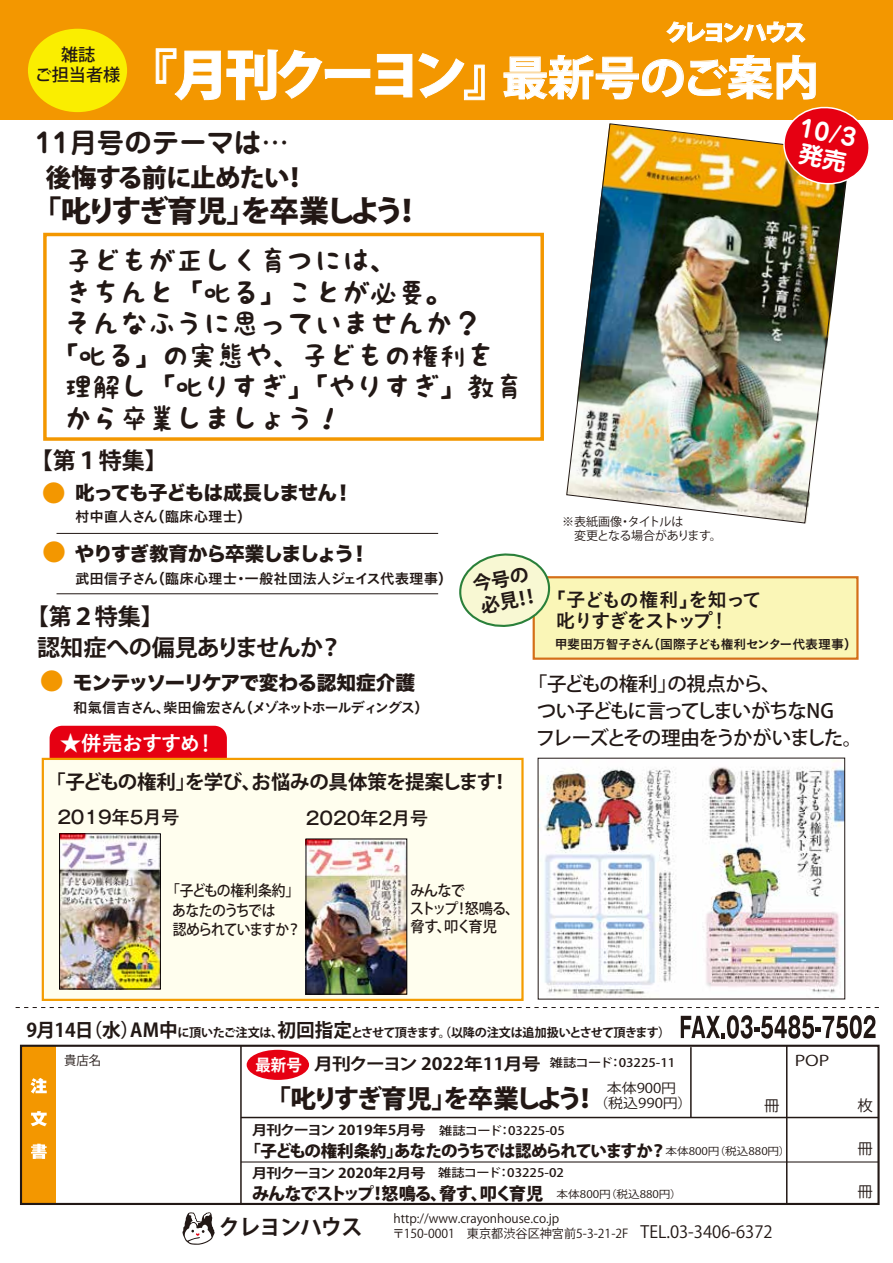
<style>
.page{position:relative;width:893px;height:1263px;background:#fff}
.page>*{position:absolute;margin:0;border:0;box-sizing:border-box;transform-origin:0 0}
.t1{font:800 53.55px "Koz Go Pro";letter-spacing:-.12em;color:#fff}
.t2{font:800 30px "Koz Go Pro";letter-spacing:-.11em;color:#221714}
.t3{font:27.75px "K Fhimaji";color:#221815}
.t4{font:700 27.45px "Jun 501";color:#221815}
.t5{font:800 25.5px "Koz Go Pro";letter-spacing:-.11em;color:#221714}
.t6{font:800 25.5px "Koz Go Pro";letter-spacing:-.05em;color:#221714}
.t7{font:700 24.15px/25.5px "Jun 501";color:#fff}
.t8{font:500 24px "Koz Min Pro";color:#f39700}
.t9{font:700 23.1px/30.8px "Koz Go Pro";letter-spacing:-.005em;color:#221815}
.t10{font:800 22.65px "Koz Go Pro";letter-spacing:-.14em;color:#fff}
.t11{font:700 21.75px "Koz Go Pro";letter-spacing:-.03em;color:#221815}
.t12{font:21px "Koburina Go Std W6";letter-spacing:-.075em;color:#fff}
.t13{font:19.5px "Hira Kaku Std N W8";letter-spacing:-.045em;color:#221815}
.t14{font:500 19.5px/27px "Koz Go Pro";letter-spacing:-.07em;color:#221815}
.t15{font:700 19.5px "Koz Go Pro";letter-spacing:-.02em;color:#221815}
.t16{font:19.5px/21px "Koburina Go Std W6";letter-spacing:-.08em;color:#221815}
.t17{font:700 18.9px/22.6px "Koz Go Pro";color:#221815}
.t18{font:500 18px "Gothic MB101 Pro";color:#221815}
.t19{font:800 17.25px "Koz Go Pro";letter-spacing:-.09em;color:#221714}
.t20{font:500 17.25px/20.5px "Koz Go Pro";color:#221815;text-align:center}
.t21{font:700 16.8px "Koz Go Pro";letter-spacing:-.03em;color:#221815;scale:1.12 1}
.t22{font:800 16.5px "Koz Go Pro";letter-spacing:-.08em;color:#221714}
.t23{font:15.3px "Koburina Go Std W6";color:#221815}
.t24{font:500 15px/19.5px "Koz Go Pro";letter-spacing:-.07em;color:#221714;scale:.92 1}
.t25{font:500 15px/18px "Koz Go Pro";letter-spacing:-.07em;color:#221714;scale:.95 1}
.t26{font:15px "Koz Go Pro";color:#221815}
.t27{font:14.7px "Koz Go Pro";color:#221815;scale:1.27 1}
.t28{font:14.25px "Koburina Go Std W6";letter-spacing:-.015em;color:#221815}
.t29{font:14.25px "Koburina Go Std W6";letter-spacing:-.095em;color:#221815}
.t30{font:700 13.5px "Koz Go Pro";letter-spacing:-.04em;color:#221815;scale:1.12 1}
.t31{font:13.5px/15px "Koz Go Pro";color:#221815;text-align:center;scale:1.11 1}
.t32{font:12.75px "Koburina Go Std W6";letter-spacing:-.015em;color:#221815}
.t33{font:12.75px "Koz Go Pro";color:#221815}
.t34{font:12.3px "Koz Go Pro";color:#221815}
.t35{font:700 12.15px "Koz Go Pro";letter-spacing:-.04em;color:#221815}
.t36{font:12px/14.4px "Koz Go Pro";letter-spacing:-.04em;color:#221815}
.t37{font:10.5px "Koz Go Pro";color:#221815;scale:1.11 1}
.s1{font-weight:700;font-size:46.05px}
.s2{font-family:"Koz Min Pro";font-weight:500;font-size:24px;color:#f39700}
.s3{font-size:18.9px}
.s4{font-size:16.35px;color:#fff}
.s5{font-weight:500;font-size:11.7px}
.s6{font-size:16.8px}
</style>
<div class="page">
<div style="left:50px;top:726px;width:177px;height:51px;background:#e60012;border-radius:13px"></div>
<div style="left:0;top:0;width:893px;height:119px;background:#f39700"></div>
<svg style="left:16px;top:1007px;width:863px;height:1px"></svg>
<svg style="left:156px;top:49px;width:65px;height:51px"></svg>
<svg style="left:227px;top:50px;width:143px;height:50px"></svg>
<svg style="left:376px;top:54px;width:36px;height:43px"></svg>
<svg style="left:419px;top:53px;width:66px;height:47px"></svg>
<svg style="left:182px;top:1212px;width:33px;height:33px"></svg>
<div style="left:28px;top:29px;width:99px;height:83px;background:#faee00;border-radius:50%"></div>
<svg style="left:667px;top:22px;width:138px;height:21px"></svg>
<div style="left:43px;top:233px;width:501px;height:208px;background:#fff;border:3px solid #f39700"></div>
<svg style="left:681px;top:1015px;width:194px;height:24px"></svg>
<img style="left:566px;top:187px;width:280px;height:336px">
<div style="left:533px;top:576px;width:326px;height:84px;background:#faf6b7;border:2px solid #d46f18"></div>
<svg style="left:459px;top:553px;width:92px;height:78px"></svg>
<svg style="left:504px;top:55px;width:368px;height:132px"></svg>
<img style="left:541px;top:760px;width:302px;height:237px">
<div style="left:22px;top:1045px;width:34px;height:159px;background:#f39700"></div>
<div style="left:20px;top:1045px;width:860px;height:160px;border:2px solid #221815"></div>
<hr style="left:241px;top:1117px;width:637px;height:1px;background:#221815">
<hr style="left:241px;top:1161px;width:637px;height:1px;background:#221815">
<hr style="left:690px;top:1047px;width:2px;height:70px;background:#221815">
<hr style="left:786px;top:1045px;width:1px;height:160px;background:#221815">
<hr style="left:240px;top:1045px;width:2px;height:160px;background:#221815">
<div style="left:247px;top:1050px;width:62px;height:30px;background:#e60012;border-radius:50%"></div>
<svg style="left:31px;top:1078px;width:16px;height:15px"></svg>
<svg style="left:31px;top:1111px;width:16px;height:15px"></svg>
<svg style="left:31px;top:1144px;width:16px;height:15px"></svg>
<div style="left:42px;top:758px;width:482px;height:243px;background:#fffeee;border:2px solid #f49c00"></div>
<hr style="left:57px;top:533px;width:381px;height:1px;background:#221815">
<hr style="left:57px;top:593px;width:381px;height:1px;background:#221815">
<img style="left:61px;top:835px;width:98px;height:152px">
<div style="left:59px;top:833px;width:102px;height:156px;border:1px solid #040000"></div>
<img style="left:308px;top:841px;width:97px;height:151px">
<div style="left:306px;top:839px;width:101px;height:155px;border:1px solid #040000"></div>
<p class="t20" style="left:35px;top:45px;width:87px">雑誌<br>ご担当者様</p>
<p class="t10" style="left:665px;top:18px;width:143px">クレヨンハウス</p>
<h1 class="t1" style="left:124px;top:40px;width:697px">『月刊クーヨン』<span class="s1">最新号のご案内</span></h1>
<p class="t4" style="left:35px;top:124px;width:255px">11月号のテーマは…</p>
<p class="t6" style="left:46px;top:161px;width:263px">後悔する前に止めたい！</p>
<p class="t2" style="left:31px;top:192px;width:392px">「叱りすぎ育児」を卒業しよう！</p>
<p class="t3" style="left:65px;top:246px;width:335px">子どもが正しく育つには、</p>
<p class="t3" style="left:65px;top:277px;width:390px">きちんと「叱る」ことが必要。</p>
<p class="t3" style="left:65px;top:309px;width:418px">そんなふうに思っていませんか？</p>
<p class="t3" style="left:51px;top:340px;width:446px">「叱る」の実態や、子どもの権利を</p>
<p class="t3" style="left:65px;top:372px;width:459px">理解し「叱りすぎ」「やりすぎ」教育</p>
<p class="t3" style="left:65px;top:403px;width:279px">から卒業しましょう！</p>
<p class="t9" style="left:30px;top:447px;width:140px">【第１特集】</p>
<p class="t8" style="left:42px;top:476px;width:25px">●</p>
<p class="t8" style="left:42px;top:535px;width:25px">●</p>
<p class="t13" style="left:75px;top:482px;width:279px">叱っても子どもは成長しません！</p>
<p class="t28" style="left:75px;top:505px;width:178px">村中直人さん（臨床心理士）</p>
<p class="t23" style="left:139px;top:496px;width:17px">　</p>
<p class="t13" style="left:75px;top:542px;width:296px">やりすぎ教育から卒業しましょう！</p>
<p class="t28" style="left:75px;top:567px;width:379px">武田信子さん（臨床心理士・一般社団法人ジェイス代表理事）</p>
<p class="t9" style="left:37px;top:603px;width:307px;text-indent:-11px">【第２特集】<br>認知症への偏見ありませんか？</p>
<p class="t17" style="left:471px;top:574px;width:66px;rotate:-10deg">今号の必見！！</p>
<p class="t7" style="left:802px;top:114px;width:59px;rotate:11deg">10/3発売</p>
<p class="t36" style="left:562px;top:514px;width:161px">※表紙画像・タイトルは<br>　変更となる場合があります。</p>
<p class="t16" style="left:556px;top:589px;width:207px;text-indent:-10px">「子どもの権利」を知って叱りすぎをストップ！</p>
<p class="t32" style="left:555px;top:634px;width:304px">甲斐田万智子さん（国際子ども権利センター代表理事）</p>
<p class="t13" style="left:40px;top:671px;width:377px"><span class="s2">●</span> モンテッソーリケアで変わる認知症介護</p>
<p class="t29" style="left:73px;top:696px;width:357px">和氣信吉さん、柴田倫宏さん（メゾネットホールディングス）</p>
<p class="t12" style="left:60px;top:727px;width:158px">★併売おすすめ！</p>
<p class="t15" style="left:46px;top:769px;width:465px">「子どもの権利」を学び、お悩みの具体策を提案します！</p>
<p class="t18" style="left:57px;top:802px;width:124px">2019年5月号</p>
<p class="t18" style="left:306px;top:803px;width:124px">2020年2月号</p>
<p class="t24" style="left:172px;top:882px;width:141px;text-indent:-6px">「子どもの権利条約」あなたのうちでは<br>認められていますか？</p>
<p class="t25" style="left:410px;top:882px;width:117px">みんなで<br>ストップ！怒鳴る、脅す、叩く育児</p>
<p class="t14" style="left:536px;top:671px;width:328px;text-indent:-8px">「子どもの権利」の視点から、<br>つい子どもに言ってしまいがちなNG<br>フレーズとその理由をうかがいました。</p>
<p class="t35" style="left:26px;top:1025px;width:645px"><span class="s3">9月14日（水）AM中</span>に頂いたご注文は、<span class="s3">初回指定</span>とさせて頂きます。（以降の注文は追加扱いとさせて頂きます）</p>
<p class="t33" style="left:64px;top:1052px;width:39px">貴店名</p>
<p class="t21" style="left:255px;top:1053px;width:376px"><span class="s4">最新号</span> 月刊クーヨン 2022年11月号 <sup>雑誌コード：03225-11</sup></p>
<p class="t27" style="left:795px;top:1051px;width:29px">POP</p>
<p class="t26" style="left:764px;top:1095px;width:17px">冊</p>
<p class="t31" style="left:593px;top:1081px;width:90px">本体900円<br>（税込990円）</p>
<p class="t37" style="left:665px;top:1144px;width:114px">本体800円（税込880円）</p>
<p class="t5" style="left:266px;top:1082px;width:334px">「叱りすぎ育児」を卒業しよう！</p>
<p class="t30" style="left:252px;top:1121px;width:281px">月刊クーヨン 2019年5月号 <span class="s5">雑誌コード：03225-05</span></p>
<p class="t22" style="left:244px;top:1140px;width:424px">「子どもの権利条約」あなたのうちでは認められていますか？</p>
<p class="t37" style="left:557px;top:1188px;width:114px">本体800円（税込880円）</p>
<p class="t30" style="left:252px;top:1164px;width:280px">月刊クーヨン 2020年2月号 <span class="s5">雑誌コード：03225-02</span></p>
<p class="t19" style="left:252px;top:1182px;width:293px">みんなでストップ！怒鳴る、脅す、叩く育児</p>
<p class="t34" style="left:394px;top:1210px;width:167px">http://www.crayonhouse.co.jp</p>
<p class="t11" style="left:219px;top:1213px;width:145px">クレヨンハウス</p>
<p class="t34" style="left:393px;top:1226px;width:381px">〒150-0001　東京都渋谷区神宮前5-3-21-2F　<span class="s6">TEL.03-3406-6372</span></p>
<p class="t26" style="left:857px;top:1095px;width:17px">枚</p>
<p class="t26" style="left:857px;top:1139px;width:17px">冊</p>
<p class="t26" style="left:857px;top:1181px;width:17px">冊</p>
</div>
